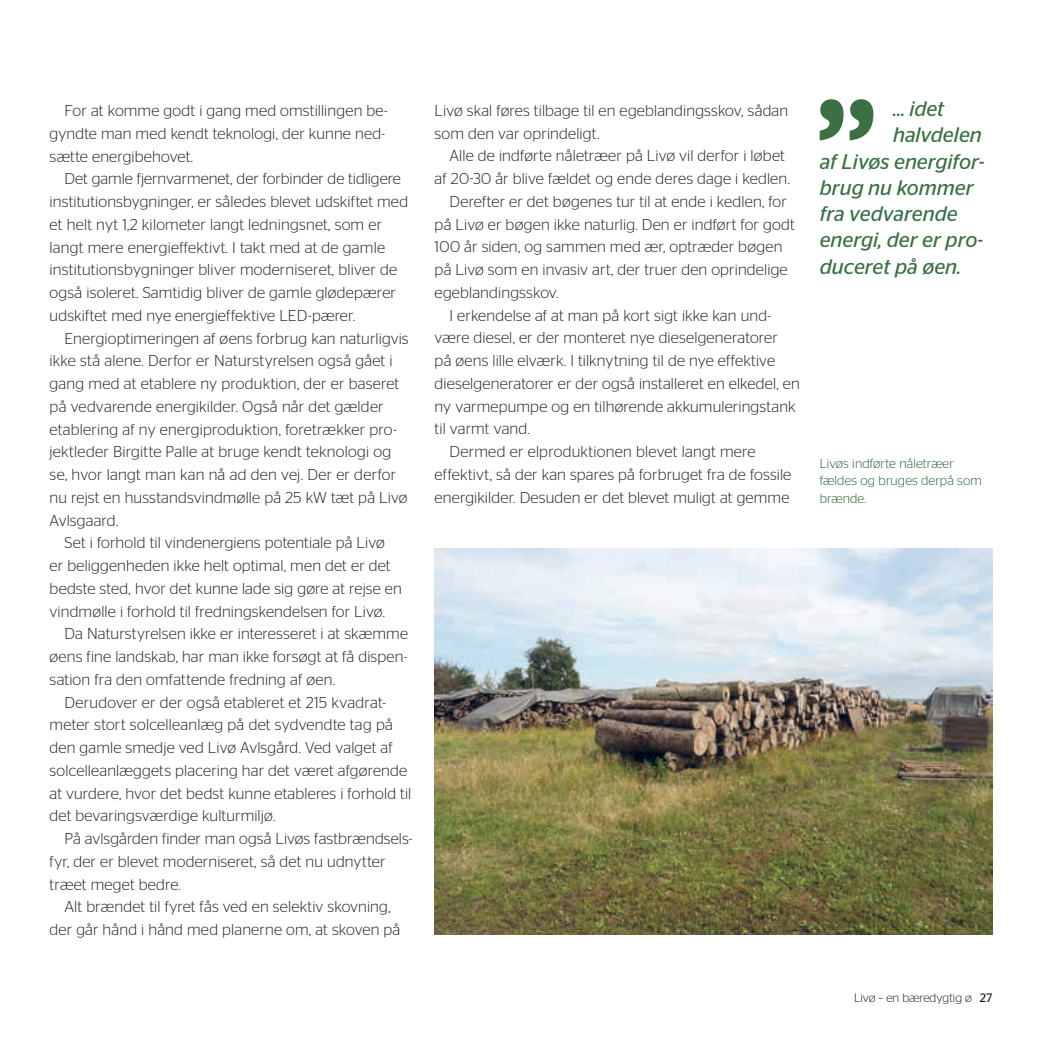
<style>
.page{position:relative;width:1042px;height:1042px;background:#fff}
.page>*{position:absolute;margin:0;border:0;box-sizing:border-box;transform-origin:0 0}
.t1{font:italic 21px "Stag Sans";color:#3c7044}
.t2{font:300 15.75px/22.8px "Stag Sans";letter-spacing:.015em;color:#231f20}
.t3{font:300 13.12px/17.5px "Stag Sans";letter-spacing:.01em;color:#256231}
.t4{font:300 12.25px "Stag Sans";color:#231f20}
.s1{font-weight:400}
</style>
<div class="page">
<img style="left:435px;top:548px;width:557px;height:387px">
<svg style="left:819px;top:99px;width:54px;height:41px"></svg>
<p class="t2" style="left:50px;top:99px;width:340px;text-indent:15px">For at komme godt i gang med omstillingen be&shy;gyndte man med kendt teknologi, der kunne ned&shy;sætte energibehovet.</p>
<p class="t2" style="left:50px;top:167px;width:360px;text-indent:15px">Det gamle fjernvarmenet, der forbinder de tidligere institutionsbygninger, er således blevet udskiftet med et helt nyt 1,2 kilometer langt ledningsnet, som er langt mere energieffektivt. I takt med at de gamle institutionsbygninger bliver moderniseret, bliver de også isoleret. Samtidig bliver de gamle glødepærer udskiftet med nye energieffektive LED-pærer.</p>
<p class="t2" style="left:64px;top:326px;width:346px">Energioptimeringen af øens forbrug kan naturligvis</p>
<p class="t2" style="left:50px;top:349px;width:345px">ikke stå alene. Derfor er Naturstyrelsen også gået i</p>
<p class="t2" style="left:50px;top:372px;width:351px">gang med at etablere ny produktion, der er baseret</p>
<p class="t2" style="left:50px;top:395px;width:336px">på vedvarende energikilder. Også når det gælder</p>
<p class="t2" style="left:50px;top:417px;width:349px">etablering af ny energiproduktion, foretrækker pro-</p>
<p class="t2" style="left:50px;top:440px;width:343px">jektleder Birgitte Palle at bruge kendt teknologi og</p>
<p class="t2" style="left:50px;top:463px;width:348px">se, hvor langt man kan nå ad den vej. Der er derfor</p>
<p class="t2" style="left:50px;top:486px;width:359px">nu rejst en husstandsvindmølle på 25 kW tæt på Livø</p>
<p class="t2" style="left:50px;top:508px;width:70px">Avlsgaard.</p>
<p class="t2" style="left:64px;top:531px;width:322px">Set i forhold til vindenergiens potentiale på Livø</p>
<p class="t2" style="left:50px;top:554px;width:342px">er beliggenheden ikke helt optimal, men det er det</p>
<p class="t2" style="left:50px;top:577px;width:354px">bedste sted, hvor det kunne lade sig gøre at rejse en</p>
<p class="t2" style="left:50px;top:599px;width:337px">vindmølle i forhold til fredningskendelsen for Livø.</p>
<p class="t2" style="left:64px;top:622px;width:345px">Da Naturstyrelsen ikke er interesseret i at skæmme</p>
<p class="t2" style="left:50px;top:645px;width:359px">øens fine landskab, har man ikke forsøgt at få dispen-</p>
<p class="t2" style="left:50px;top:668px;width:287px">sation fra den omfattende fredning af øen.</p>
<p class="t2" style="left:64px;top:690px;width:323px">Derudover er der også etableret et 215 kvadrat-</p>
<p class="t2" style="left:50px;top:713px;width:345px">meter stort solcelleanlæg på det sydvendte tag på</p>
<p class="t2" style="left:50px;top:736px;width:344px">den gamle smedje ved Livø Avlsgård. Ved valget af</p>
<p class="t2" style="left:50px;top:758px;width:359px">solcelleanlæggets placering har det været afgørende</p>
<p class="t2" style="left:50px;top:781px;width:363px">at vurdere, hvor det bedst kunne etableres i forhold til</p>
<p class="t2" style="left:50px;top:804px;width:227px">det bevaringsværdige kulturmiljø.</p>
<p class="t2" style="left:64px;top:827px;width:349px">På avlsgården finder man også Livøs fastbrændsels-</p>
<p class="t2" style="left:50px;top:849px;width:337px">fyr, der er blevet moderniseret, så det nu udnytter</p>
<p class="t2" style="left:50px;top:872px;width:133px">træet meget bedre.</p>
<p class="t2" style="left:64px;top:895px;width:328px">Alt brændet til fyret fås ved en selektiv skovning,</p>
<p class="t2" style="left:50px;top:918px;width:352px">der går hånd i hånd med planerne om, at skoven på</p>
<p class="t2" style="left:435px;top:99px;width:355px">Livø skal føres tilbage til en egeblandingsskov, sådan som den var oprindeligt.</p>
<p class="t2" style="left:449px;top:144px;width:337px">Alle de indførte nåletræer på Livø vil derfor i løbet</p>
<p class="t2" style="left:435px;top:167px;width:357px">af 20-30 år blive fældet og ende deres dage i kedlen.</p>
<p class="t2" style="left:449px;top:190px;width:339px">Derefter er det bøgenes tur til at ende i kedlen, for</p>
<p class="t2" style="left:435px;top:212px;width:361px">på Livø er bøgen ikke naturlig. Den er indført for godt</p>
<p class="t2" style="left:435px;top:235px;width:349px">100 år siden, og sammen med ær, optræder bøgen</p>
<p class="t2" style="left:435px;top:258px;width:354px">på Livø som en invasiv art, der truer den oprindelige</p>
<p class="t2" style="left:435px;top:281px;width:125px">egeblandingsskov.</p>
<p class="t2" style="left:449px;top:303px;width:323px">I erkendelse af at man på kort sigt ikke kan und-</p>
<p class="t2" style="left:435px;top:326px;width:345px">være diesel, er der monteret nye dieselgeneratorer</p>
<p class="t2" style="left:435px;top:349px;width:342px">på øens lille elværk. I tilknytning til de nye effektive</p>
<p class="t2" style="left:435px;top:372px;width:367px">dieselgeneratorer er der også installeret en elkedel, en</p>
<p class="t2" style="left:435px;top:394px;width:362px">ny varmepumpe og en tilhørende akkumuleringstank</p>
<p class="t2" style="left:435px;top:417px;width:97px">til varmt vand.</p>
<p class="t2" style="left:449px;top:440px;width:308px">Dermed er elproduktionen blevet langt mere</p>
<p class="t2" style="left:435px;top:463px;width:358px">effektivt, så der kan spares på forbruget fra de fossile</p>
<p class="t2" style="left:435px;top:485px;width:356px">energikilder. Desuden er det blevet muligt at gemme</p>
<h1 class="t1" style="left:893px;top:97px;width:52px">… idet</h1>
<h1 class="t1" style="left:893px;top:123px;width:90px">halvdelen</h1>
<h1 class="t1" style="left:819px;top:149px;width:166px">af Livøs energifor-</h1>
<h1 class="t1" style="left:819px;top:176px;width:155px">brug nu kommer</h1>
<h1 class="t1" style="left:819px;top:202px;width:140px">fra vedvarende</h1>
<h1 class="t1" style="left:819px;top:228px;width:165px">energi, der er pro-</h1>
<h1 class="t1" style="left:819px;top:254px;width:143px">duceret på øen.</h1>
<p class="t3" style="left:819px;top:454px;width:163px">Livøs indførte nåletræer fældes og bruges derpå som brænde.</p>
<p class="t4" style="left:854px;top:991px;width:140px">Livø – en bæredygtig ø <span class="s1">27</span></p>
</div>
